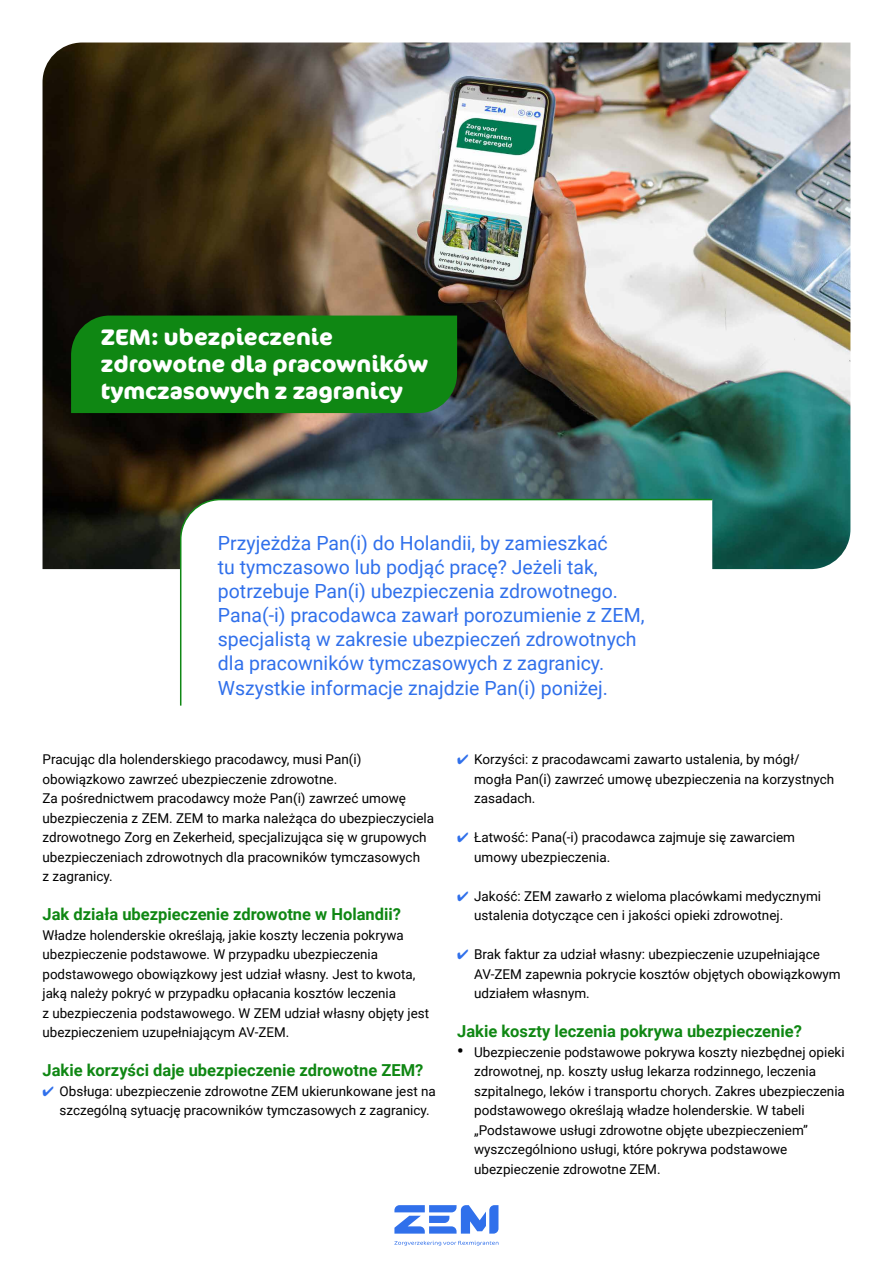
<style>
.page{position:relative;width:893px;height:1263px;background:#fff}
.page>*{position:absolute;margin:0;border:0;box-sizing:border-box;transform-origin:0 0}
.t1{font:700 22.5px/27px "Cocon Pro";color:#fff}
.t2{font:19.5px/24px "Roboto";color:#3070eb}
.t3{font:700 16.5px "Roboto";color:#0f8713}
.t4{font:13.5px/19.5px "Roboto";color:#000}
.s1{color:#3070eb}
.s2{font-weight:700;font-size:18px}
</style>
<div class="page">
<img style="left:43px;top:43px;width:807px;height:526px">
<div style="left:71px;top:316px;width:386px;height:97px;background:#0f8713"></div>
<svg style="left:179px;top:498px;width:535px;height:208px"></svg>
<svg style="left:394px;top:1241px;width:104px;height:5px"></svg>
<svg style="left:394px;top:1205px;width:104px;height:28px"></svg>
<h1 class="t1" style="left:101px;top:323px;width:329px">ZEM: ubezpieczenie zdrowotne dla pracowników tymczasowych z zagranicy</h1>
<p class="t2" style="left:218px;top:531px;width:428px">Przyjeżdża Pan(i) do Holandii, by zamieszkać<br>tu tymczasowo lub podjąć pracę? Jeżeli tak, potrzebuje Pan(i) ubezpieczenia zdrowotnego.<br>Pana(-i) pracodawca zawarł porozumienie z ZEM, specjalistą w zakresie ubezpieczeń zdrowotnych dla pracowników tymczasowych z zagranicy.<br>Wszystkie informacje znajdzie Pan(i) poniżej.</p>
<p class="t4" style="left:43px;top:749px;width:393px">Pracując dla holenderskiego pracodawcy, musi Pan(i) obowiązkowo zawrzeć ubezpieczenie zdrowotne.<br>Za pośrednictwem pracodawcy może Pan(i) zawrzeć umowę ubezpieczenia z ZEM. ZEM to marka należąca do ubezpieczyciela zdrowotnego Zorg en Zekerheid, specjalizująca się w grupowych ubezpieczeniach zdrowotnych dla pracowników tymczasowych<br>z zagranicy.</p>
<p class="t3" style="left:43px;top:903px;width:360px">Jak działa ubezpieczenie zdrowotne w Holandii?</p>
<p class="t4" style="left:43px;top:924px;width:388px">Władze holenderskie określają, jakie koszty leczenia pokrywa ubezpieczenie podstawowe. W przypadku ubezpieczenia podstawowego obowiązkowy jest udział własny. Jest to kwota, jaką należy pokryć w przypadku opłacania kosztów leczenia<br>z ubezpieczenia podstawowego. W ZEM udział własny objęty jest ubezpieczeniem uzupełniającym AV-ZEM.</p>
<p class="t3" style="left:43px;top:1059px;width:382px">Jakie korzyści daje ubezpieczenie zdrowotne ZEM?</p>
<p class="t4" style="left:60px;top:1080px;width:378px;text-indent:-17px"><span class="s1">✔</span> Obsługa: ubezpieczenie zdrowotne ZEM ukierunkowane jest na szczególną sytuację pracowników tymczasowych z zagranicy.</p>
<p class="t4" style="left:474px;top:749px;width:362px;text-indent:-17px"><span class="s1">✔</span> Korzyści: z pracodawcami zawarto ustalenia, by mógł/ mogła Pan(i) zawrzeć umowę ubezpieczenia na korzystnych zasadach.</p>
<p class="t4" style="left:474px;top:827px;width:322px;text-indent:-17px"><span class="s1">✔</span> Łatwość: Pana(-i) pracodawca zajmuje się zawarciem umowy ubezpieczenia.</p>
<p class="t4" style="left:474px;top:885px;width:349px;text-indent:-17px"><span class="s1">✔</span> Jakość: ZEM zawarło z wieloma placówkami medycznymi ustalenia dotyczące cen i jakości opieki zdrowotnej.</p>
<p class="t4" style="left:474px;top:944px;width:368px;text-indent:-17px"><span class="s1">✔</span> Brak faktur za udział własny: ubezpieczenie uzupełniające<br>AV-ZEM zapewnia pokrycie kosztów objętych obowiązkowym udziałem własnym.</p>
<p class="t3" style="left:457px;top:1020px;width:346px">Jakie koszty leczenia pokrywa ubezpieczenie?</p>
<p class="t4" style="left:474px;top:1041px;width:372px;text-indent:-17px"><span class="s2">•</span> Ubezpieczenie podstawowe pokrywa koszty niezbędnej opieki zdrowotnej, np. koszty usług lekarza rodzinnego, leczenia szpitalnego, leków i transportu chorych. Zakres ubezpieczenia podstawowego określają władze holenderskie. W tabeli „Podstawowe usługi zdrowotne objęte ubezpieczeniem” wyszczególniono usługi, które pokrywa podstawowe ubezpieczenie zdrowotne ZEM.</p>
</div>
